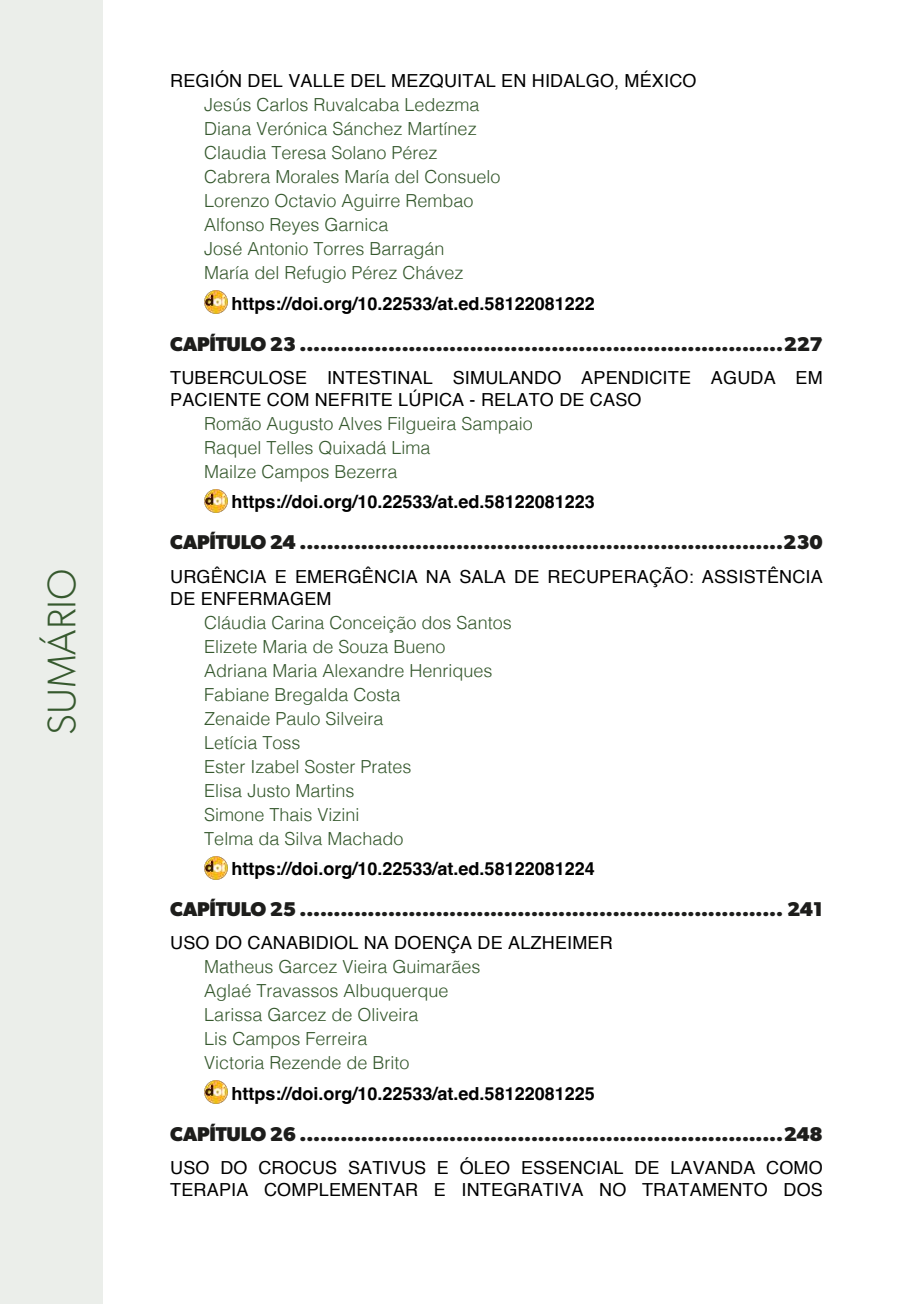
<style>
.page{position:relative;width:908px;height:1304px;background:#fff}
.page>*{position:absolute;margin:0;border:0;box-sizing:border-box;transform-origin:0 0}
.t1{font:300 40px "Gibson";color:#36592e}
.t2{font:700 20px "Gibson";letter-spacing:-.01em;color:#1d1d1b}
.t3{font:300 18px/24px "Helvetica";color:#36592e}
.t4{font:18px/22px "Helvetica";letter-spacing:.01em;color:#000}
.t5{font:700 18px "Helvetica";color:#000}
</style>
<div class="page">
<div style="left:0;top:0;width:103px;height:1304px;background:#ebeeea"></div>
<img style="left:204px;top:291px;width:23px;height:23px">
<img style="left:204px;top:489px;width:23px;height:23px">
<img style="left:204px;top:856px;width:23px;height:23px">
<img style="left:204px;top:1081px;width:23px;height:23px">
<h1 class="t1" style="left:37px;top:735px;width:167px;rotate:-90deg">SUMÁRIO</h1>
<p class="t4" style="left:170px;top:70px;width:527px">REGIÓN DEL VALLE DEL MEZQUITAL EN HIDALGO, MÉXICO</p>
<p class="t3" style="left:204px;top:92px;width:298px">Jesús Carlos Ruvalcaba Ledezma<br>Diana Verónica Sánchez Martínez<br>Claudia Teresa Solano Pérez<br>Cabrera Morales María del Consuelo<br>Lorenzo Octavio Aguirre Rembao<br>Alfonso Reyes Garnica<br>José Antonio Torres Barragán<br>María del Refugio Pérez Chávez</p>
<p class="t5" style="left:231px;top:292px;width:365px">https://doi.org/10.22533/at.ed.58122081222</p>
<p class="t2" style="left:170px;top:332px;width:653px">CAPÍTULO 23 .......................................................................227</p>
<p class="t4" style="left:170px;top:367px;width:653px">TUBERCULOSE INTESTINAL SIMULANDO APENDICITE AGUDA EM<br>PACIENTE COM NEFRITE LÚPICA - RELATO DE CASO</p>
<p class="t3" style="left:204px;top:410px;width:330px">Romão Augusto Alves Filgueira Sampaio<br>Raquel Telles Quixadá Lima<br>Mailze Campos Bezerra</p>
<p class="t5" style="left:231px;top:491px;width:365px">https://doi.org/10.22533/at.ed.58122081223</p>
<p class="t2" style="left:170px;top:531px;width:653px">CAPÍTULO 24 .......................................................................230</p>
<p class="t4" style="left:170px;top:566px;width:653px">URGÊNCIA E EMERGÊNCIA NA SALA DE RECUPERAÇÃO: ASSISTÊNCIA<br>DE ENFERMAGEM</p>
<p class="t3" style="left:204px;top:609px;width:309px">Cláudia Carina Conceição dos Santos<br>Elizete Maria de Souza Bueno<br>Adriana Maria Alexandre Henriques<br>Fabiane Bregalda Costa<br>Zenaide Paulo Silveira<br>Letícia Toss<br>Ester Izabel Soster Prates<br>Elisa Justo Martins<br>Simone Thais Vizini<br>Telma da Silva Machado</p>
<p class="t5" style="left:231px;top:858px;width:365px">https://doi.org/10.22533/at.ed.58122081224</p>
<p class="t2" style="left:170px;top:897px;width:653px">CAPÍTULO 25 ....................................................................... 241</p>
<p class="t4" style="left:170px;top:933px;width:444px">USO DO CANABIDIOL NA DOENÇA DE ALZHEIMER</p>
<p class="t3" style="left:204px;top:954px;width:278px">Matheus Garcez Vieira Guimarães<br>Aglaé Travassos Albuquerque<br>Larissa Garcez de Oliveira<br>Lis Campos Ferreira<br>Victoria Rezende de Brito</p>
<p class="t5" style="left:231px;top:1083px;width:365px">https://doi.org/10.22533/at.ed.58122081225</p>
<p class="t2" style="left:170px;top:1122px;width:653px">CAPÍTULO 26 .......................................................................248</p>
<p class="t4" style="left:170px;top:1157px;width:653px">USO DO CROCUS SATIVUS E ÓLEO ESSENCIAL DE LAVANDA COMO<br>TERAPIA COMPLEMENTAR E INTEGRATIVA NO TRATAMENTO DOS</p>
</div>
